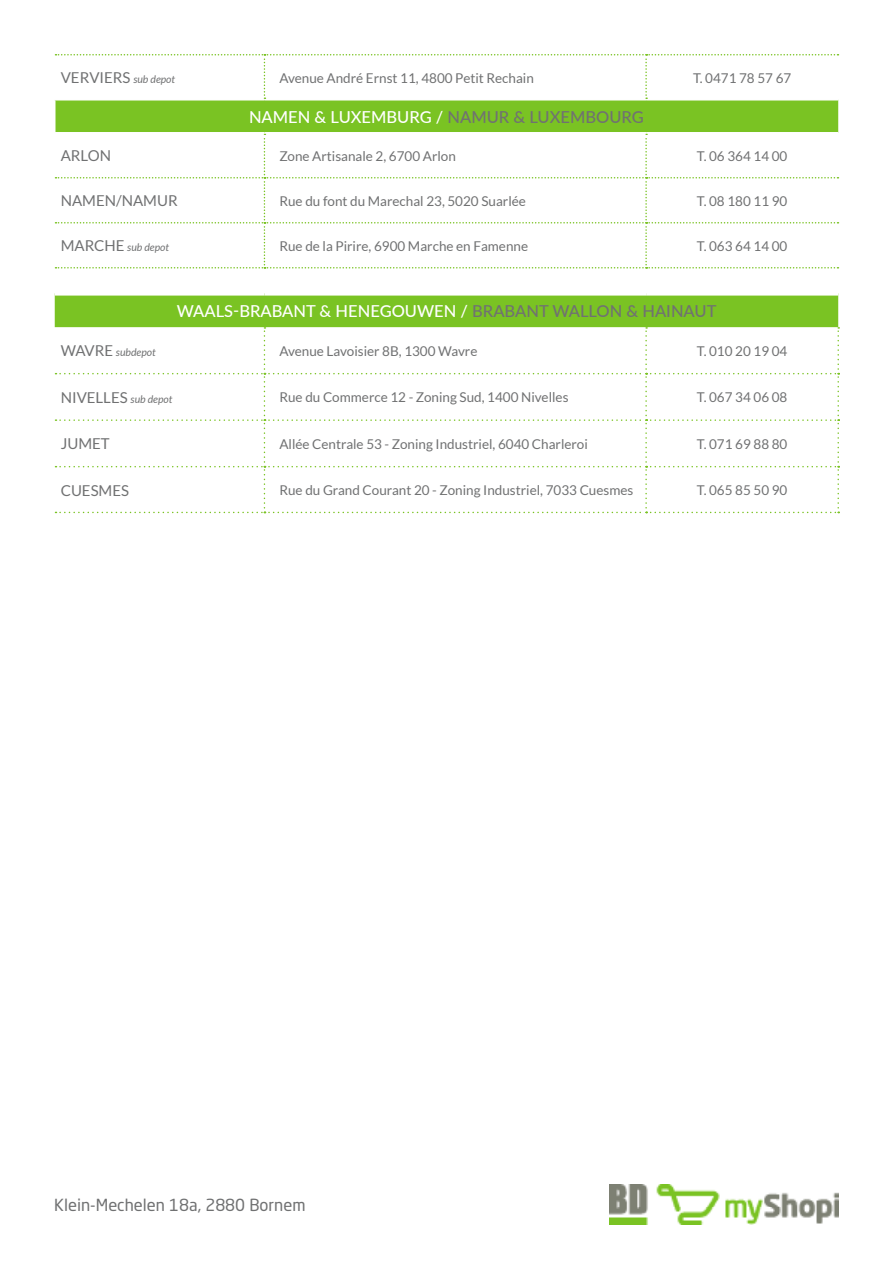
<style>
.page{position:relative;width:893px;height:1263px;background:#fff}
.page>*{position:absolute;margin:0;border:0;box-sizing:border-box;transform-origin:0 0}
.t1{font:500 16.5px "Lato";color:#fff}
.t2{font:16.5px "Neo Sans Std";color:#707172}
.t3{font:15px "Lato";color:#707172}
.t4{font:13.5px "Lato";color:#707172}
.t5{font:italic 10.5px "Lato";color:#707172}
.s1{font-style:italic;font-size:10.5px}
.s2{color:#707172}
.s3{font-style:normal;font-size:15px}
</style>
<div class="page">
<svg style="left:55px;top:101px;width:783px;height:226px;fill:#7ac323"></svg>
<svg style="left:56px;top:54px;width:782px;height:45px"></svg>
<svg style="left:56px;top:134px;width:782px;height:135px"></svg>
<hr style="left:54px;top:101px;width:2px;height:31px;background:#fff">
<hr style="left:54px;top:132px;width:210px;height:2px;background:#fff">
<hr style="left:264px;top:132px;width:382px;height:2px;background:#fff">
<hr style="left:646px;top:132px;width:192px;height:2px;background:#fff">
<div style="left:55px;top:291px;width:209px;height:5px;background:#fff"></div>
<div style="left:264px;top:291px;width:382px;height:5px;background:#fff"></div>
<div style="left:646px;top:291px;width:192px;height:5px;background:#fff"></div>
<svg style="left:56px;top:327px;width:783px;height:186px"></svg>
<img style="left:609px;top:1185px;width:230px;height:40px">
<p class="t3" style="left:61px;top:70px;width:116px">VERVIERS <span class="s1">sub depot</span></p>
<p class="t4" style="left:279px;top:70px;width:256px">Avenue André Ernst 11, 4800 Petit Rechain</p>
<p class="t4" style="left:693px;top:70px;width:100px">T. 0471 78 57 67</p>
<p class="t1" style="left:249px;top:105px;width:396px">NAMEN &amp; LUXEMBURG / <span class="s2">NAMUR &amp; LUXEMBOURG</span></p>
<p class="t3" style="left:61px;top:148px;width:52px">ARLON</p>
<p class="t4" style="left:279px;top:148px;width:178px">Zone Artisanale 2, 6700 Arlon</p>
<p class="t4" style="left:697px;top:148px;width:92px">T. 06 364 14 00</p>
<p class="t3" style="left:61px;top:193px;width:118px">NAMEN/NAMUR</p>
<p class="t4" style="left:279px;top:193px;width:248px">Rue du font du Marechal 23, 5020 Suarlée</p>
<p class="t4" style="left:697px;top:193px;width:92px">T. 08 180 11 90</p>
<p class="t5" style="left:61px;top:242px;width:110px"><span class="s3">MARCHE</span> sub depot</p>
<p class="t4" style="left:279px;top:238px;width:250px">Rue de la Pirire, 6900 Marche en Famenne</p>
<p class="t4" style="left:697px;top:238px;width:92px">T. 063 64 14 00</p>
<p class="t1" style="left:177px;top:299px;width:541px">WAALS-BRABANT &amp; HENEGOUWEN / <span class="s2">BRABANT WALLON &amp; HAINAUT</span></p>
<p class="t5" style="left:61px;top:347px;width:97px"><span class="s3">WAVRE</span> subdepot</p>
<p class="t4" style="left:279px;top:343px;width:200px">Avenue Lavoisier 8B, 1300 Wavre</p>
<p class="t4" style="left:697px;top:343px;width:92px">T. 010 20 19 04</p>
<p class="t3" style="left:61px;top:389px;width:113px">NIVELLES <span class="s1">sub depot</span></p>
<p class="t4" style="left:279px;top:390px;width:291px">Rue du Commerce 12 - Zoning Sud, 1400 Nivelles</p>
<p class="t4" style="left:697px;top:390px;width:92px">T. 067 34 06 08</p>
<p class="t3" style="left:61px;top:436px;width:50px">JUMET</p>
<p class="t4" style="left:279px;top:436px;width:310px">Allée Centrale 53 - Zoning Industriel, 6040 Charleroi</p>
<p class="t4" style="left:697px;top:436px;width:92px">T. 071 69 88 80</p>
<p class="t3" style="left:61px;top:482px;width:70px">CUESMES</p>
<p class="t4" style="left:279px;top:483px;width:355px">Rue du Grand Courant 20 - Zoning Industriel, 7033 Cuesmes</p>
<p class="t4" style="left:697px;top:483px;width:92px">T. 065 85 50 90</p>
<p class="t2" style="left:54px;top:1195px;width:253px">Klein-Mechelen 18a, 2880 Bornem</p>
</div>
